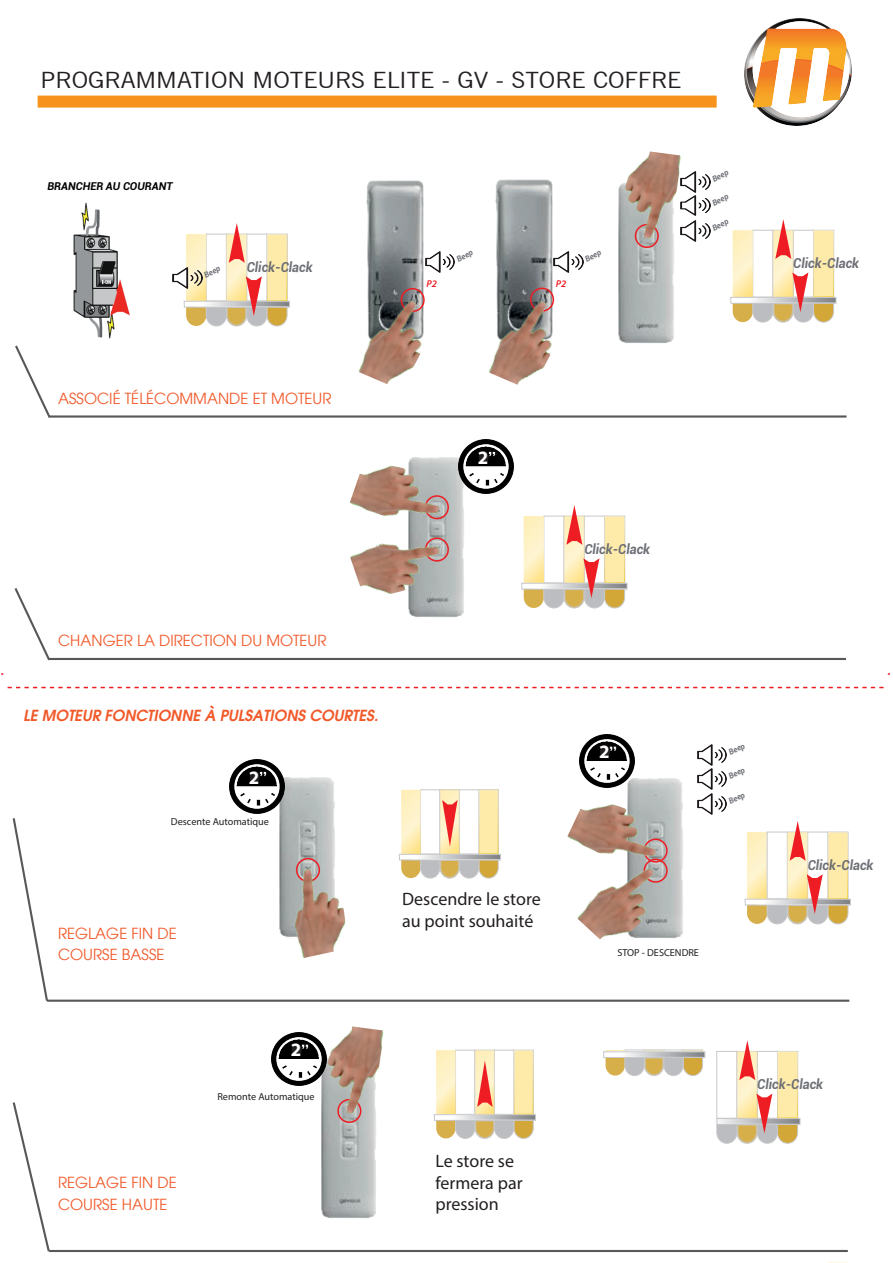
<style>
.page{position:relative;width:893px;height:1263px;background:#fff}
.page>*{position:absolute;margin:0;border:0;box-sizing:border-box;transform-origin:0 0}
.t1{font:22.5px "News Gothic BT";color:#231f20;scale:1.1 1}
.t2{font:700 18.9px "Myriad Pro";color:#fff}
.t3{font:18px/21.6px "Myriad Pro";color:#231f20}
.t4{font:15px/21.3px "Avant Garde";color:#f15929}
.t5{font:italic 600 15px "Avant Garde";color:#f15929}
.t6{font:italic 700 13.8px "Roboto";color:#6d6f75;scale:.93 1}
.t7{font:italic 700 10.8px "Roboto";color:#000}
.t8{font:10.2px "Myriad Pro";color:#231f20}
.t9{font:italic 600 9.9px "Myriad Pro";color:#ee1d23}
.t10{font:italic 700 8.1px "Roboto";color:#6d6f75;scale:.93 1}
</style>
<div class="page">
<img style="left:73px;top:203px;width:57px;height:136px">
<div style="left:184px;top:301px;width:106px;height:6px;border:1px solid #c7c8ca"></div>
<svg style="left:186px;top:223px;width:103px;height:104px"></svg>
<img style="left:173px;top:267px;width:29px;height:21px">
<div style="left:730px;top:297px;width:106px;height:7px;border:1px solid #c7c8ca"></div>
<svg style="left:733px;top:219px;width:103px;height:104px"></svg>
<div style="left:521px;top:583px;width:106px;height:6px;border:1px solid #c7c8ca"></div>
<svg style="left:524px;top:505px;width:103px;height:104px"></svg>
<div style="left:745px;top:899px;width:106px;height:6px;border:1px solid #c7c8ca"></div>
<svg style="left:747px;top:821px;width:103px;height:103px"></svg>
<svg style="left:8px;top:687px;width:876px;height:1px"></svg>
<img style="left:618px;top:242px;width:56px;height:101px">
<div style="left:635px;top:224px;width:24px;height:24px;border:2px solid #ee1d23;border-radius:50%"></div>
<img style="left:618px;top:151px;width:63px;height:91px">
<img style="left:681px;top:171px;width:29px;height:21px">
<img style="left:681px;top:195px;width:29px;height:21px">
<img style="left:681px;top:220px;width:29px;height:21px">
<img style="left:495px;top:179px;width:59px;height:113px">
<div style="left:530px;top:288px;width:24px;height:24px;border:2px solid #ee1d23;border-radius:50%"></div>
<img style="left:554px;top:251px;width:29px;height:21px">
<img style="left:489px;top:292px;width:66px;height:93px">
<img style="left:366px;top:180px;width:58px;height:112px">
<div style="left:401px;top:288px;width:24px;height:24px;border:2px solid #ee1d23;border-radius:50%"></div>
<img style="left:425px;top:251px;width:30px;height:21px">
<img style="left:358px;top:292px;width:67px;height:92px">
<img style="left:408px;top:457px;width:56px;height:160px">
<div style="left:425px;top:537px;width:24px;height:25px;border:2px solid #ee1d23;border-radius:50%"></div>
<img style="left:350px;top:531px;width:98px;height:70px">
<div style="left:425px;top:495px;width:24px;height:24px;border:2px solid #ee1d23;border-radius:50%"></div>
<img style="left:349px;top:458px;width:99px;height:73px">
<img style="left:627px;top:778px;width:56px;height:160px">
<img style="left:577px;top:854px;width:97px;height:86px">
<img style="left:567px;top:794px;width:101px;height:80px">
<img style="left:321px;top:1117px;width:55px;height:101px">
<div style="left:337px;top:1099px;width:24px;height:24px;border:2px solid #ee1d23;border-radius:50%"></div>
<img style="left:321px;top:1026px;width:63px;height:91px">
<img style="left:697px;top:745px;width:30px;height:20px">
<img style="left:697px;top:768px;width:30px;height:21px">
<img style="left:697px;top:794px;width:30px;height:20px">
<svg style="left:828px;top:1262px;width:19px;height:1px"></svg>
<svg style="left:12px;top:818px;width:36px;height:183px"></svg>
<hr style="left:47px;top:999px;width:802px;height:3px;background:#57585a">
<svg style="left:15px;top:345px;width:35px;height:73px"></svg>
<hr style="left:49px;top:415px;width:797px;height:3px;background:#57585a">
<svg style="left:14px;top:588px;width:38px;height:73px"></svg>
<hr style="left:49px;top:658px;width:797px;height:2px;background:#57585a">
<svg style="left:12px;top:1102px;width:39px;height:151px"></svg>
<hr style="left:49px;top:1250px;width:799px;height:2px;background:#57585a">
<div style="left:434px;top:1114px;width:102px;height:7px;border:1px solid #c7c8ca"></div>
<svg style="left:436px;top:1050px;width:99px;height:89px"></svg>
<div style="left:420px;top:789px;width:20px;height:65px;border:1px solid #c7c8ca"></div>
<div style="left:478px;top:789px;width:21px;height:65px;border:1px solid #c7c8ca"></div>
<div style="left:459px;top:789px;width:20px;height:65px;border:1px solid #c7c8ca"></div>
<div style="left:440px;top:789px;width:20px;height:65px;border:1px solid #c7c8ca"></div>
<div style="left:399px;top:854px;width:102px;height:6px;border:1px solid #c7c8ca"></div>
<svg style="left:401px;top:790px;width:99px;height:89px"></svg>
<img style="left:279px;top:777px;width:56px;height:160px">
<div style="left:296px;top:858px;width:24px;height:24px;border:2px solid #ee1d23;border-radius:50%"></div>
<img style="left:285px;top:863px;width:61px;height:95px">
<img style="left:458px;top:440px;width:55px;height:53px">
<div style="left:479px;top:451px;width:10px;height:13px;background:#231f20;border-radius:50%"></div>
<img style="left:229px;top:759px;width:55px;height:54px">
<div style="left:250px;top:771px;width:10px;height:12px;background:#231f20;border-radius:50%"></div>
<img style="left:579px;top:734px;width:56px;height:54px">
<div style="left:600px;top:746px;width:10px;height:12px;background:#231f20;border-radius:50%"></div>
<img style="left:271px;top:1032px;width:55px;height:54px">
<div style="left:292px;top:1044px;width:10px;height:12px;background:#231f20;border-radius:50%"></div>
<div style="left:603px;top:1051px;width:102px;height:7px;border:1px solid #c7c8ca"></div>
<svg style="left:605px;top:1040px;width:195px;height:104px"></svg>
<img style="left:745px;top:18px;width:106px;height:107px">
<div style="left:38px;top:96px;width:679px;height:12px;background:#f7931d"></div>
<h1 class="t1" style="left:41px;top:67px;width:584px">PROGRAMMATION MOTEURS ELITE - GV - STORE COFFRE</h1>
<p class="t7" style="left:47px;top:178px;width:127px">BRANCHER AU COURANT</p>
<p class="t10" style="left:202px;top:270px;width:20px;rotate:-26deg">Beep</p>
<p class="t6" style="left:247px;top:257px;width:72px">Click-Clack</p>
<p class="t9" style="left:427px;top:278px;width:12px">P2</p>
<p class="t10" style="left:455px;top:254px;width:20px;rotate:-26deg">Beep</p>
<p class="t9" style="left:556px;top:277px;width:12px">P2</p>
<p class="t10" style="left:583px;top:254px;width:20px;rotate:-26deg">Beep</p>
<p class="t10" style="left:710px;top:174px;width:20px;rotate:-26deg">Beep</p>
<p class="t10" style="left:710px;top:198px;width:20px;rotate:-26deg">Beep</p>
<p class="t10" style="left:710px;top:223px;width:20px;rotate:-26deg">Beep</p>
<p class="t6" style="left:793px;top:254px;width:72px">Click-Clack</p>
<p class="t4" style="left:58px;top:388px;width:275px">ASSOCIÉ TÉLÉCOMMANDE ET MOTEUR</p>
<p class="t2" style="left:478px;top:445px;width:12px">2</p>
<p class="t4" style="left:58px;top:630px;width:270px">CHANGER LA DIRECTION DU MOTEUR</p>
<p class="t5" style="left:23px;top:705px;width:356px">LE MOTEUR FONCTIONNE À PULSATIONS COURTES.</p>
<p class="t2" style="left:249px;top:765px;width:12px">2</p>
<p class="t8" style="left:171px;top:815px;width:100px">Descente Automatique</p>
<p class="t4" style="left:58px;top:923px;width:120px">REGLAGE FIN DE</p>
<p class="t4" style="left:58px;top:944px;width:108px">COURSE BASSE</p>
<p class="t3" style="left:402px;top:888px;width:140px">Descendre le store au point souhaité</p>
<p class="t4" style="left:58px;top:1172px;width:120px">REGLAGE FIN DE<br>COURSE HAUTE</p>
<p class="t2" style="left:291px;top:1037px;width:12px">2</p>
<p class="t8" style="left:217px;top:1090px;width:99px">Remonte Automatique</p>
<p class="t3" style="left:435px;top:1150px;width:89px">Le store se fermera par pression</p>
<p class="t6" style="left:584px;top:539px;width:72px">Click-Clack</p>
<p class="t2" style="left:599px;top:739px;width:12px">2</p>
<p class="t10" style="left:727px;top:747px;width:20px;rotate:-26deg">Beep</p>
<p class="t10" style="left:727px;top:771px;width:20px;rotate:-26deg">Beep</p>
<p class="t10" style="left:727px;top:796px;width:20px;rotate:-26deg">Beep</p>
<p class="t8" style="left:617px;top:946px;width:83px">STOP - DESCENDRE</p>
<p class="t6" style="left:808px;top:855px;width:72px">Click-Clack</p>
<p class="t6" style="left:757px;top:1075px;width:72px">Click-Clack</p>
</div>
